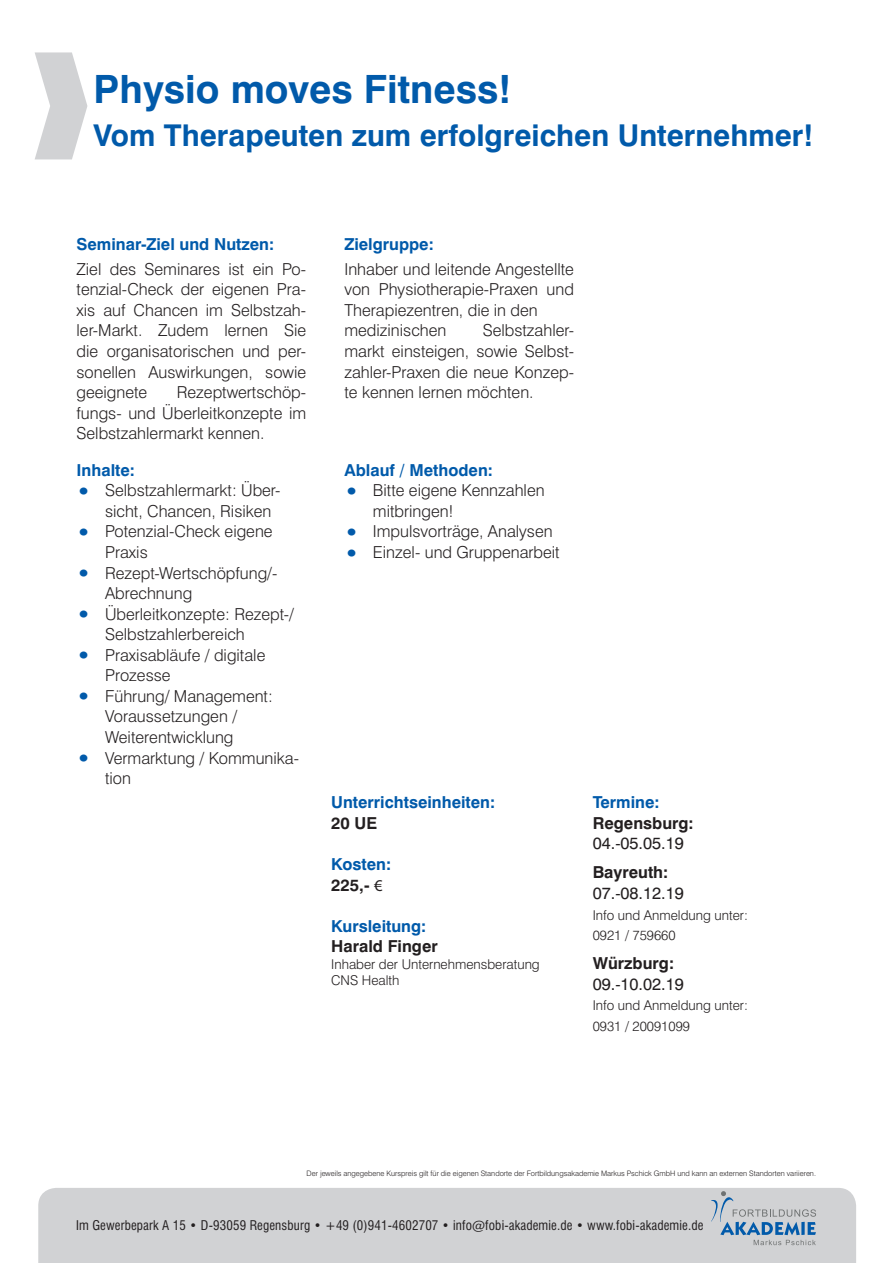
<style>
.page{position:relative;width:893px;height:1263px;background:#fff}
.page>*{position:absolute;margin:0;border:0;box-sizing:border-box;transform-origin:0 0}
.t1{font:700 39px "Swiss 721 BT";color:#015aaa}
.t2{font:700 30px "Swiss 721 BT";color:#015aaa}
.t3{font:300 16.5px/20.5px "Swiss 721 BT";color:#231f20;text-align:justify}
.t4{font:700 16.5px "Swiss 721 BT";color:#015aaa}
.t5{font:700 16.5px "Swiss 721 BT";color:#231f20}
.t6{font:16.5px "Swiss 721 BT";color:#231f20}
.t7{font:300 13.5px/16.5px "Swiss 721 BT";color:#231f20}
.t8{font:condensed 13.05px "Swiss 721 BT";letter-spacing:.01em;color:#231f20}
.t9{font:300 7.5px "Swiss 721 BT";color:#231f20}
.s1{font-family:"Mix";font-weight:400;font-size:34.5px;color:#015aaa}
.s2{font-family:"Myriad Pro";font-weight:400}
</style>
<div class="page">
<div style="left:38px;top:1188px;width:818px;height:75px;background:#d1d2d4"></div>
<svg style="left:711px;top:1191px;width:105px;height:54px"></svg>
<p class="t1" style="left:94px;top:65px;width:419px">Physio moves Fitness!</p>
<p class="t2" style="left:94px;top:117px;width:721px">Vom Therapeuten zum erfolgreichen Unternehmer!</p>
<p class="t4" style="left:77px;top:234px;width:199px">Seminar-Ziel und Nutzen:</p>
<p class="t3" style="left:77px;top:258px;width:231px">Ziel des Seminares ist ein Po&shy;tenzial-Check der eigenen Pra&shy;xis auf Chancen im Selbstzah&shy;ler-Markt. Zudem lernen Sie die organisatorischen und per&shy;sonellen Auswirkungen, sowie geeignete</p>
<p class="t3" style="left:77px;top:382px;width:231px;text-indent:100px">Rezeptwertschöp&shy;fungs- und Überleitkonzepte im Selbstzahlermarkt kennen.</p>
<p class="t4" style="left:77px;top:460px;width:60px">Inhalte:</p>
<p class="t3" style="left:77px;top:480px;width:205px"><span class="s1">•</span> Selbstzahlermarkt: Über-</p>
<p class="t3" style="left:105px;top:501px;width:168px">sicht, Chancen, Risiken</p>
<p class="t3" style="left:77px;top:521px;width:198px"><span class="s1">•</span> Potenzial-Check eigene</p>
<p class="t3" style="left:105px;top:542px;width:44px">Praxis</p>
<p class="t3" style="left:77px;top:562px;width:202px"><span class="s1">•</span> Rezept-Wertschöpfung/-</p>
<p class="t3" style="left:105px;top:583px;width:89px">Abrechnung</p>
<p class="t3" style="left:77px;top:603px;width:219px"><span class="s1">•</span> Überleitkonzepte: Rezept-/</p>
<p class="t3" style="left:105px;top:624px;width:141px">Selbstzahlerbereich</p>
<p class="t3" style="left:77px;top:644px;width:190px"><span class="s1">•</span> Praxisabläufe / digitale</p>
<p class="t3" style="left:105px;top:665px;width:67px">Prozesse</p>
<p class="t3" style="left:77px;top:686px;width:198px"><span class="s1">•</span> Führung/ Management:</p>
<p class="t3" style="left:105px;top:706px;width:134px">Voraussetzungen /</p>
<p class="t3" style="left:105px;top:727px;width:130px">Weiterentwicklung</p>
<p class="t3" style="left:77px;top:747px;width:224px"><span class="s1">•</span> Vermarktung / Kommunika-</p>
<p class="t3" style="left:105px;top:768px;width:27px">tion</p>
<p class="t4" style="left:344px;top:234px;width:91px">Zielgruppe:</p>
<p class="t3" style="left:344px;top:258px;width:231px">Inhaber und leitende Angestellte von Physiotherapie-Praxen und Therapiezentren, die in den</p>
<p class="t3" style="left:344px;top:320px;width:104px">medizinischen</p>
<p class="t3" style="left:344px;top:320px;width:231px;text-indent:138px">Selbstzahler&shy;markt einsteigen, sowie Selbst&shy;zahler-Praxen die neue Konzep&shy;te kennen lernen möchten.</p>
<p class="t4" style="left:344px;top:460px;width:150px">Ablauf / Methoden:</p>
<p class="t3" style="left:344px;top:480px;width:202px"><span class="s1">•</span> Bitte eigene Kennzahlen</p>
<p class="t3" style="left:373px;top:501px;width:82px">mitbringen!</p>
<p class="t3" style="left:344px;top:521px;width:210px"><span class="s1">•</span> Impulsvorträge, Analysen</p>
<p class="t3" style="left:344px;top:542px;width:217px"><span class="s1">•</span> Einzel- und Gruppenarbeit</p>
<p class="t4" style="left:331px;top:792px;width:165px">Unterrichtseinheiten:</p>
<p class="t5" style="left:331px;top:813px;width:48px">20 UE</p>
<p class="t4" style="left:331px;top:854px;width:61px">Kosten:</p>
<p class="t5" style="left:331px;top:874px;width:53px">225,- <span class="s2">€</span></p>
<p class="t4" style="left:331px;top:916px;width:96px">Kursleitung:</p>
<p class="t5" style="left:331px;top:936px;width:108px">Harald Finger</p>
<p class="t7" style="left:331px;top:955px;width:210px">Inhaber der Unternehmensberatung<br>CNS Health</p>
<p class="t4" style="left:593px;top:792px;width:68px">Termine:</p>
<p class="t5" style="left:593px;top:813px;width:102px">Regensburg:</p>
<p class="t6" style="left:593px;top:833px;width:93px">04.-05.05.19</p>
<p class="t5" style="left:593px;top:862px;width:77px">Bayreuth:</p>
<p class="t6" style="left:593px;top:883px;width:93px">07.-08.12.19</p>
<p class="t7" style="left:593px;top:906px;width:157px">Info und Anmeldung unter:</p>
<p class="t7" style="left:593px;top:927px;width:84px">0921 / 759660</p>
<p class="t5" style="left:593px;top:953px;width:83px">Würzburg:</p>
<p class="t6" style="left:593px;top:974px;width:93px">09.-10.02.19</p>
<p class="t7" style="left:593px;top:997px;width:157px">Info und Anmeldung unter:</p>
<p class="t7" style="left:593px;top:1018px;width:99px">0931 / 20091099</p>
<p class="t9" style="left:307px;top:1169px;width:511px">Der jeweils angegebene Kurspreis gilt für die eigenen Standorte der Fortbildungsakademie Markus Pschick GmbH und kann an externen Standorten variieren.</p>
<p class="t8" style="left:76px;top:1217px;width:629px">Im Gewerbepark A 15 • D-93059 Regensburg • +49 (0)941-4602707 • info@fobi-akademie.de • www.fobi-akademie.de</p>
</div>
